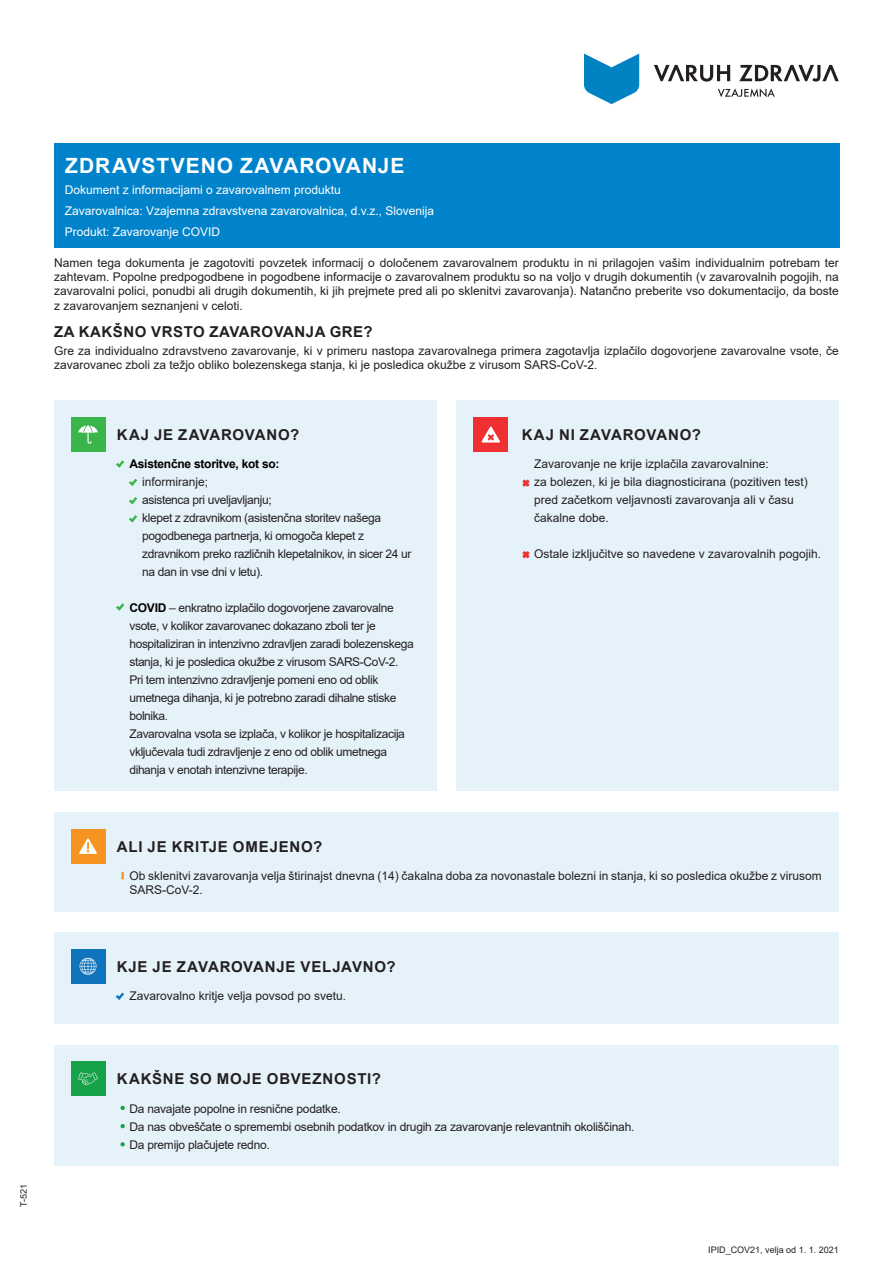
<style>
.page{position:relative;width:893px;height:1263px;background:#fff}
.page>*{position:absolute;margin:0;border:0;box-sizing:border-box;transform-origin:0 0}
._1-Naslov{font:700 21px "Arial";letter-spacing:.045em;color:#fff}
._1-Naslov-2{font:700 15px "Arial";letter-spacing:.05em;color:#231f20}
.t1{font:12px/18px "Arial";letter-spacing:-.02em;color:#231f20}
.t2{font:12px/14.4px "Arial";color:#231f20}
.t3{font:12px "Arial";color:#fff}
.t4{font:700 12px "Arial";letter-spacing:-.02em;color:#000}
.t5{font:9px "Arial";color:#231f20}
.s1{font-weight:700;color:#000}
</style>
<div class="page">
<svg style="left:584px;top:54px;width:55px;height:50px"></svg>
<svg style="left:654px;top:65px;width:76px;height:17px"></svg>
<svg style="left:739px;top:65px;width:100px;height:17px"></svg>
<svg style="left:718px;top:88px;width:57px;height:9px"></svg>
<div style="left:54px;top:143px;width:785px;height:104px;background:#0083ca"></div>
<div style="left:54px;top:400px;width:382px;height:391px;background:#e6f2fa"></div>
<div style="left:457px;top:400px;width:382px;height:391px;background:#e6f2fa"></div>
<div style="left:71px;top:417px;width:34px;height:34px;background:#3ab54a"></div>
<svg style="left:78px;top:425px;width:20px;height:19px"></svg>
<svg style="left:116px;top:460px;width:8px;height:8px"></svg>
<svg style="left:116px;top:603px;width:8px;height:8px"></svg>
<div style="left:474px;top:417px;width:34px;height:34px;background:#ee3032"></div>
<svg style="left:481px;top:426px;width:19px;height:16px"></svg>
<svg style="left:129px;top:478px;width:8px;height:8px"></svg>
<svg style="left:129px;top:497px;width:8px;height:8px"></svg>
<svg style="left:129px;top:515px;width:8px;height:8px"></svg>
<svg style="left:522px;top:479px;width:8px;height:8px"></svg>
<svg style="left:522px;top:551px;width:8px;height:8px"></svg>
<div style="left:54px;top:812px;width:785px;height:99px;background:#e6f2fa"></div>
<div style="left:54px;top:932px;width:785px;height:92px;background:#e6f2fa"></div>
<div style="left:71px;top:829px;width:34px;height:34px;background:#f79320"></div>
<svg style="left:79px;top:838px;width:18px;height:16px"></svg>
<svg style="left:121px;top:872px;width:3px;height:7px"></svg>
<div style="left:71px;top:949px;width:34px;height:34px;background:#1074bc"></div>
<svg style="left:80px;top:958px;width:16px;height:17px"></svg>
<svg style="left:115px;top:992px;width:9px;height:8px"></svg>
<div style="left:54px;top:1045px;width:785px;height:120px;background:#e6f2fa"></div>
<div style="left:71px;top:1062px;width:34px;height:34px;background:#16a249"></div>
<svg style="left:78px;top:1072px;width:20px;height:13px"></svg>
<svg style="left:121px;top:1106px;width:4px;height:4px"></svg>
<svg style="left:121px;top:1124px;width:4px;height:4px"></svg>
<svg style="left:121px;top:1142px;width:4px;height:4px"></svg>
<p class="t5" style="left:17px;top:1207px;width:25px;rotate:-90deg">T-521</p>
<p class="_1-Naslov" style="left:65px;top:151px;width:341px">ZDRAVSTVENO ZAVAROVANJE</p>
<p class="t3" style="left:65px;top:182px;width:278px">Dokument z informacijami o zavarovalnem produktu</p>
<p class="t3" style="left:65px;top:203px;width:371px">Zavarovalnica: Vzajemna zdravstvena zavarovalnica, d.v.z., Slovenija</p>
<p class="t3" style="left:65px;top:224px;width:157px">Produkt: Zavarovanje COVID</p>
<p class="t1" style="left:54px;top:255px;width:786px;line-height:14.4px;text-align:justify">Namen tega dokumenta je zagotoviti povzetek informacij o določenem zavarovalnem produktu in ni prilagojen vašim individualnim potrebam ter zahtevam. Popolne predpogodbene in pogodbene informacije o zavarovalnem produktu so na voljo v drugih dokumentih (v zavarovalnih pogojih, na zavarovalni polici, ponudbi ali drugih dokumentih, ki jih prejmete pred ali po sklenitvi zavarovanja). Natančno preberite vso dokumentacijo, da boste z zavarovanjem seznanjeni v celoti.</p>
<p class="_1-Naslov-2" style="left:54px;top:321px;width:320px">ZA KAKŠNO VRSTO ZAVAROVANJA GRE?</p>
<p class="t2" style="left:54px;top:343px;width:786px">Gre za individualno zdravstveno zavarovanje, ki v primeru nastopa zavarovalnega primera zagotavlja izplačilo dogovorjene zavarovalne vsote, če zavarovanec zboli za težjo obliko bolezenskega stanja, ki je posledica okužbe z virusom SARS-CoV-2.</p>
<p class="_1-Naslov-2" style="left:117px;top:424px;width:184px">KAJ JE ZAVAROVANO?</p>
<p class="_1-Naslov-2" style="left:522px;top:424px;width:181px">KAJ NI ZAVAROVANO?</p>
<p class="t4" style="left:129px;top:456px;width:152px">Asistenčne storitve, kot so:</p>
<p class="t2" style="left:142px;top:475px;width:68px">informiranje;</p>
<p class="t1" style="left:142px;top:491px;width:131px">asistenca pri uveljavljanju;</p>
<p class="t1" style="left:142px;top:509px;width:271px">klepet z zdravnikom (asistenčna storitev našega pogodbenega partnerja, ki omogoča klepet z zdravnikom preko različnih klepetalnikov, in sicer 24 ur na dan in vse dni v letu).</p>
<p class="t1" style="left:129px;top:599px;width:286px"><span class="s1">COVID</span> – enkratno izplačilo dogovorjene zavarovalne vsote, v kolikor zavarovanec dokazano zboli ter je hospitaliziran in intenzivno zdravljen zaradi bolezenskega stanja, ki je posledica okužbe z virusom SARS-CoV-2.</p>
<p class="t1" style="left:129px;top:671px;width:269px">Pri tem intenzivno zdravljenje pomeni eno od oblik umetnega dihanja, ki je potrebno zaradi dihalne stiske bolnika.</p>
<p class="t1" style="left:129px;top:725px;width:277px">Zavarovalna vsota se izplača, v kolikor je hospitalizacija vključevala tudi zdravljenje z eno od oblik umetnega dihanja v enotah intenzivne terapije.</p>
<p class="t2" style="left:534px;top:457px;width:236px">Zavarovanje ne krije izplačila zavarovalnine:</p>
<p class="t2" style="left:534px;top:473px;width:275px;line-height:18px">za bolezen, ki je bila diagnosticirana (pozitiven test) pred začetkom veljavnosti zavarovanja ali v času čakalne dobe.</p>
<p class="t2" style="left:534px;top:547px;width:288px">Ostale izključitve so navedene v zavarovalnih pogojih.</p>
<p class="_1-Naslov-2" style="left:117px;top:836px;width:207px">ALI JE KRITJE OMEJENO?</p>
<p class="t2" style="left:129px;top:868px;width:694px">Ob sklenitvi zavarovanja velja štirinajst dnevna (14) čakalna doba za novonastale bolezni in stanja, ki so posledica okužbe z virusom<br>SARS-CoV-2.</p>
<p class="_1-Naslov-2" style="left:117px;top:956px;width:280px">KJE JE ZAVAROVANJE VELJAVNO?</p>
<p class="t2" style="left:129px;top:988px;width:218px">Zavarovalno kritje velja povsod po svetu.</p>
<p class="_1-Naslov-2" style="left:117px;top:1068px;width:266px">KAKŠNE SO MOJE OBVEZNOSTI?</p>
<p class="t1" style="left:129px;top:1099px;width:213px">Da navajate popolne in resnične podatke.</p>
<p class="t1" style="left:129px;top:1117px;width:507px">Da nas obveščate o spremembi osebnih podatkov in drugih za zavarovanje relevantnih okoliščinah.</p>
<p class="t1" style="left:129px;top:1135px;width:142px">Da premijo plačujete redno.</p>
<p class="t5" style="left:708px;top:1243px;width:132px">IPID_COV21, velja od 1. 1. 2021</p>
</div>
